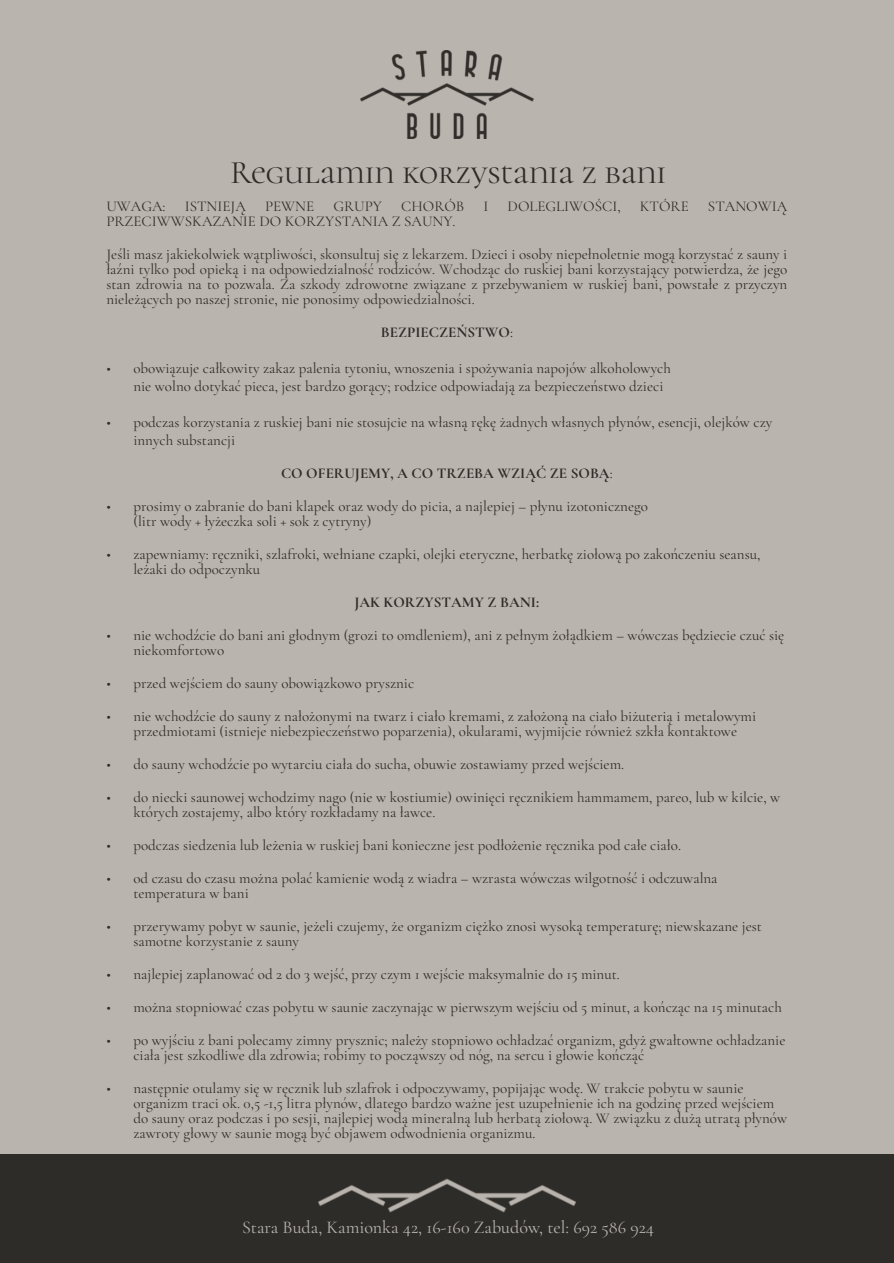
<style>
.page{position:relative;width:894px;height:1263px;background:#fff}
.page>*{position:absolute;margin:0;border:0;box-sizing:border-box;transform-origin:0 0}
.t1{font:33px "Cormorant Unicase";color:#2e2c29}
.t2{font:18px "Cormorant Garamond";color:#bab4ae}
.t3{font:15px/15px "Cormorant Garamond";color:#2e2c29}
.t4{font:700 15px "Cormorant Garamond";color:#2e2c29}
.s1{font-weight:400}
</style>
<div class="page">
<div style="left:0;top:0;width:893px;height:1263px;background:#bab4ae"></div>
<img style="left:360px;top:50px;width:173px;height:89px">
<div style="left:0;top:1154px;width:893px;height:109px;background:#2e2c29"></div>
<img style="left:318px;top:1178px;width:257px;height:35px">
<h1 class="t1" style="left:230px;top:152px;width:437px">Regulamin korzystania z bani</h1>
<p class="t3" style="left:106px;top:198px;width:61px">UWAGA:</p>
<p class="t3" style="left:185px;top:198px;width:63px">ISTNIEJĄ</p>
<p class="t3" style="left:265px;top:198px;width:51px">PEWNE</p>
<p class="t3" style="left:333px;top:198px;width:50px">GRUPY</p>
<p class="t3" style="left:401px;top:198px;width:65px">CHORÓB</p>
<p class="t3" style="left:483px;top:198px;width:6px">I</p>
<p class="t3" style="left:507px;top:198px;width:114px">DOLEGLIWOŚCI,</p>
<p class="t3" style="left:639px;top:198px;width:50px">KTÓRE</p>
<p class="t3" style="left:707px;top:198px;width:81px">STANOWIĄ</p>
<p class="t3" style="left:106px;top:213px;width:350px">PRZECIWWSKAZANIE DO KORZYSTANIA Z SAUNY.</p>
<p class="t3" style="left:106px;top:246px;width:682px;text-align:justify">Jeśli masz jakiekolwiek wątpliwości, skonsultuj się z lekarzem. Dzieci i osoby niepełnoletnie mogą korzystać z sauny i łaźni tylko pod opieką i na odpowiedzialność rodziców. Wchodząc do ruskiej bani korzystający potwierdza, że jego stan zdrowia na to pozwala. Za szkody zdrowotne związane z przebywaniem w ruskiej bani, powstałe z przyczyn nieleżących po naszej stronie, nie ponosimy odpowiedzialności.</p>
<p class="t4" style="left:380px;top:323px;width:134px">BEZPIECZEŃSTWO<span class="s1">:</span></p>
<p class="t3" style="left:133px;top:359px;width:538px;line-height:18px;text-indent:-27px">• obowiązuje całkowity zakaz palenia tytoniu, wnoszenia i spożywania napojów alkoholowych nie wolno dotykać pieca, jest bardzo gorący; rodzice odpowiadają za bezpieczeństwo dzieci</p>
<p class="t3" style="left:133px;top:413px;width:640px;line-height:18px;text-indent:-27px">• podczas korzystania z ruskiej bani nie stosujcie na własną rękę żadnych własnych płynów, esencji, olejków czy innych substancji</p>
<p class="t4" style="left:281px;top:464px;width:333px">CO OFERUJEMY, A CO TRZEBA WZIĄĆ ZE SOBĄ<span class="s1">:</span></p>
<p class="t3" style="left:133px;top:498px;width:516px;text-indent:-27px">• prosimy o zabranie do bani klapek oraz wody do picia, a najlepiej – płynu izotonicznego (litr wody + łyżeczka soli + sok z cytryny)</p>
<p class="t3" style="left:133px;top:546px;width:628px;text-indent:-27px">• zapewniamy: ręczniki, szlafroki, wełniane czapki, olejki eteryczne, herbatkę ziołową po zakończeniu seansu, leżaki do odpoczynku</p>
<p class="t4" style="left:354px;top:593px;width:186px">JAK KORZYSTAMY Z BANI:</p>
<p class="t3" style="left:133px;top:627px;width:652px;text-indent:-27px">• nie wchodźcie do bani ani głodnym (grozi to omdleniem), ani z pełnym żołądkiem – wówczas będziecie czuć się niekomfortowo</p>
<p class="t3" style="left:106px;top:675px;width:309px">• przed wejściem do sauny obowiązkowo prysznic</p>
<p class="t3" style="left:106px;top:708px;width:651px;text-align:center">• nie wchodźcie do sauny z nałożonymi na twarz i ciało kremami, z założoną na ciało biżuterią i metalowymi przedmiotami (istnieje niebezpieczeństwo poparzenia), okularami, wyjmijcie również szkła kontaktowe</p>
<p class="t3" style="left:106px;top:756px;width:519px">• do sauny wchodźcie po wytarciu ciała do sucha, obuwie zostawiamy przed wejściem.</p>
<p class="t3" style="left:133px;top:789px;width:648px;text-indent:-27px">• do niecki saunowej wchodzimy nago (nie w kostiumie) owinięci ręcznikiem hammamem, pareo, lub w kilcie, w których zostajemy, albo który rozkładamy na ławce.</p>
<p class="t3" style="left:106px;top:837px;width:576px">• podczas siedzenia lub leżenia w ruskiej bani konieczne jest podłożenie ręcznika pod całe ciało.</p>
<p class="t3" style="left:133px;top:870px;width:585px;text-indent:-27px">• od czasu do czasu można polać kamienie wodą z wiadra – wzrasta wówczas wilgotność i odczuwalna temperatura w bani</p>
<p class="t3" style="left:133px;top:918px;width:630px;text-indent:-27px">• przerywamy pobyt w saunie, jeżeli czujemy, że organizm ciężko znosi wysoką temperaturę; niewskazane jest samotne korzystanie z sauny</p>
<p class="t3" style="left:106px;top:966px;width:514px">• najlepiej zaplanować od 2 do 3 wejść, przy czym 1 wejście maksymalnie do 15 minut.</p>
<p class="t3" style="left:106px;top:999px;width:676px">• można stopniować czas pobytu w saunie zaczynając w pierwszym wejściu od 5 minut, a kończąc na 15 minutach</p>
<p class="t3" style="left:133px;top:1032px;width:653px;text-indent:-27px">• po wyjściu z bani polecamy zimny prysznic; należy stopniowo ochładzać organizm, gdyż gwałtowne ochładzanie ciała jest szkodliwe dla zdrowia; robimy to począwszy od nóg, na sercu i głowie kończąć</p>
<p class="t3" style="left:133px;top:1080px;width:655px;text-indent:-27px">• następnie otulamy się w ręcznik lub szlafrok i odpoczywamy, popijając wodę. W trakcie pobytu w saunie organizm traci ok. 0,5 -1,5 litra płynów, dlatego bardzo ważne jest uzupełnienie ich na godzinę przed wejściem do sauny oraz podczas i po sesji, najlepiej wodą mineralną lub herbatą ziołową. W związku z dużą utratą płynów zawroty głowy w saunie mogą być objawem odwodnienia organizmu.</p>
<p class="t2" style="left:242px;top:1216px;width:413px">Stara Buda, Kamionka 42, 16-160 Zabudów, tel: 692 586 924</p>
</div>
